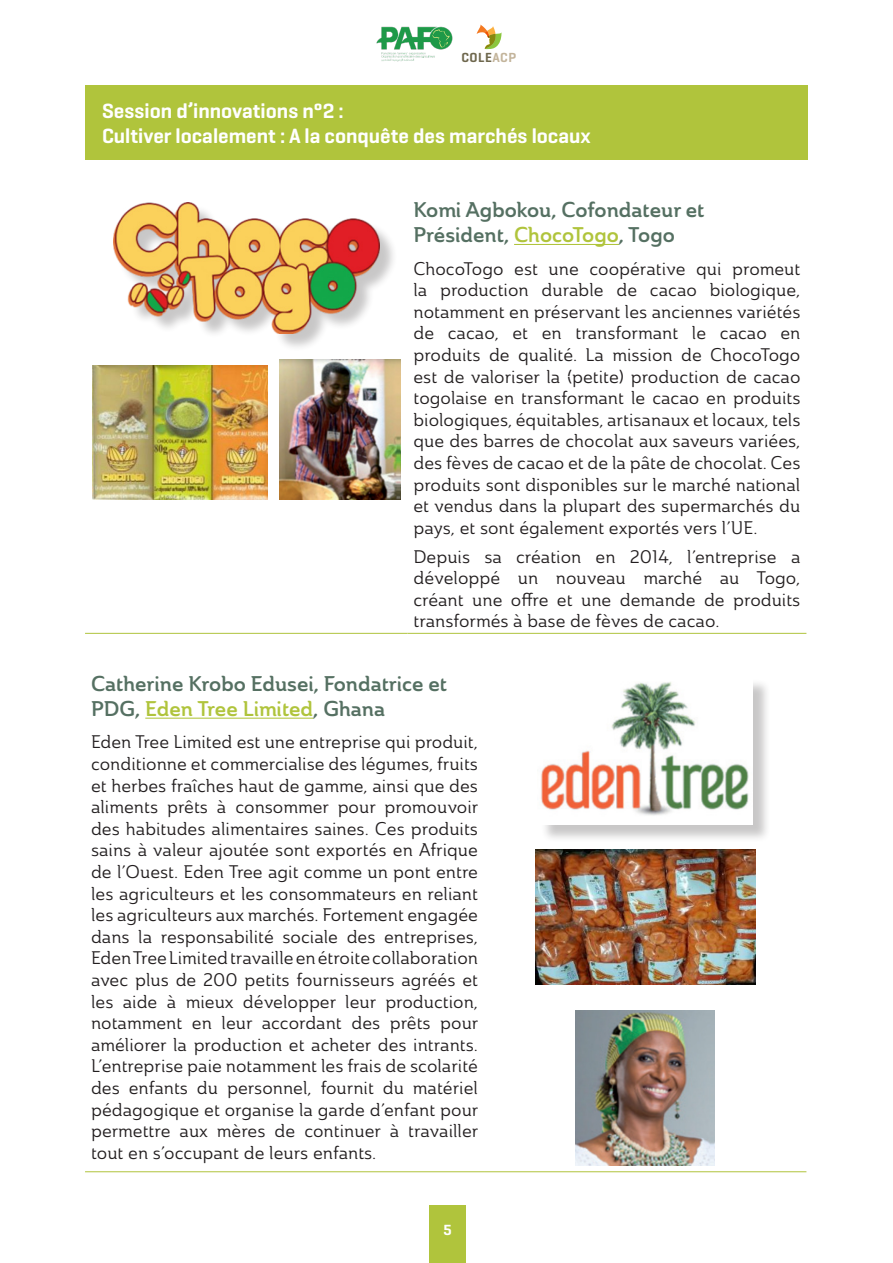
<style>
.page{position:relative;width:893px;height:1263px;background:#fff}
.page>*{position:absolute;margin:0;border:0;box-sizing:border-box;transform-origin:0 0}
._1_1_Titre{font:21px/25.2px "Ainslie Nor Dem";color:#557062}
.Titre_SOMMAIRE{font:600 21px "Geogrotesque";color:#fff}
.Body{font:18px/21.6px "Ainslie Nor Reg";color:#231f20;text-align:justify}
.t1{font:600 15px "Geogrotesque";color:#fff}
.t2{font:600 13.35px "Geogrotesque";letter-spacing:.04em;color:#6e674d}
.s1{color:#c3b49b}
.s2{color:#b0c43c}
</style>
<div class="page">
<svg style="left:477px;top:25px;width:25px;height:24px"></svg>
<img style="left:377px;top:26px;width:76px;height:36px">
<div style="left:429px;top:1205px;width:37px;height:58px;background:#b0c43c"></div>
<div style="left:85px;top:85px;width:723px;height:75px;background:#b0c43c"></div>
<hr style="left:85px;top:633px;width:322px;height:1px;background:#b0c43c">
<hr style="left:407px;top:633px;width:399px;height:1px;background:#b0c43c">
<div style="left:116px;top:205px;width:282px;height:148px;background:#231f20;opacity:.25"></div>
<img style="left:114px;top:202px;width:265px;height:132px">
<img style="left:92px;top:365px;width:175px;height:134px">
<img style="left:280px;top:359px;width:121px;height:140px">
<hr style="left:514px;top:244px;width:105px;height:1px;background:#b0c43c">
<hr style="left:85px;top:1171px;width:399px;height:1px;background:#b0c43c">
<hr style="left:484px;top:1171px;width:322px;height:1px;background:#b0c43c">
<hr style="left:145px;top:718px;width:168px;height:1px;background:#b0c43c">
<div style="left:540px;top:678px;width:232px;height:165px;background:#231f20;opacity:.25"></div>
<img style="left:540px;top:678px;width:213px;height:146px">
<img style="left:535px;top:850px;width:220px;height:135px">
<img style="left:576px;top:1010px;width:139px;height:156px">
<p class="t2" style="left:461px;top:49px;width:56px">COLE<span class="s1">ACP</span></p>
<p class="Titre_SOMMAIRE" style="left:102px;top:98px;width:243px">Session d’innovations n°2 :</p>
<p class="Titre_SOMMAIRE" style="left:102px;top:123px;width:490px">Cultiver localement : A la conquête des marchés locaux</p>
<p class="_1_1_Titre" style="left:413px;top:197px;width:292px">Komi Agbokou, Cofondateur et<br>Président, <span class="s2">ChocoTogo</span>, Togo</p>
<p class="Body" style="left:413px;top:257px;width:388px">ChocoTogo est une coopérative qui promeut la production durable de cacao biologique, notamment en préservant les anciennes variétés de cacao, et en transformant le cacao en produits de qualité. La mission de ChocoTogo est de valoriser la (petite) production de cacao togolaise en transformant le cacao en produits biologiques, équitables, artisanaux et locaux, tels que des barres de chocolat aux saveurs variées, des fèves de cacao et de la pâte de chocolat. Ces produits sont disponibles sur le marché national et vendus dans la plupart des supermarchés du pays, et sont également exportés vers l’UE.</p>
<p class="Body" style="left:413px;top:545px;width:388px">Depuis sa création en 2014, l’entreprise a développé un nouveau marché au Togo, créant une offre et une demande de produits transformés à base de fèves de cacao.</p>
<p class="_1_1_Titre" style="left:91px;top:671px;width:358px">Catherine Krobo Edusei, Fondatrice et<br>PDG, <span class="s2">Eden Tree Limited</span>, Ghana</p>
<p class="Body" style="left:91px;top:731px;width:389px">Eden Tree Limited est une entreprise qui produit, conditionne et commercialise des légumes, fruits et herbes fraîches haut de gamme, ainsi que des aliments prêts à consommer pour promouvoir des habitudes alimentaires saines. Ces produits sains à valeur ajoutée sont exportés en Afrique de l’Ouest. Eden Tree agit comme un pont entre les agriculteurs et les consommateurs en reliant les agriculteurs aux marchés. Fortement engagée dans la responsabilité sociale des entreprises, Eden Tree Limited travaille en étroite collaboration avec plus de 200 petits fournisseurs agréés et les aide à mieux développer leur production, notamment en leur accordant des prêts pour améliorer la production et acheter des intrants.<br>L’entreprise paie notamment les frais de scolarité des enfants du personnel, fournit du matériel pédagogique et organise la garde d’enfant pour permettre aux mères de continuer à travailler tout en s’occupant de leurs enfants.</p>
<p class="t1" style="left:443px;top:1220px;width:10px">5</p>
</div>
